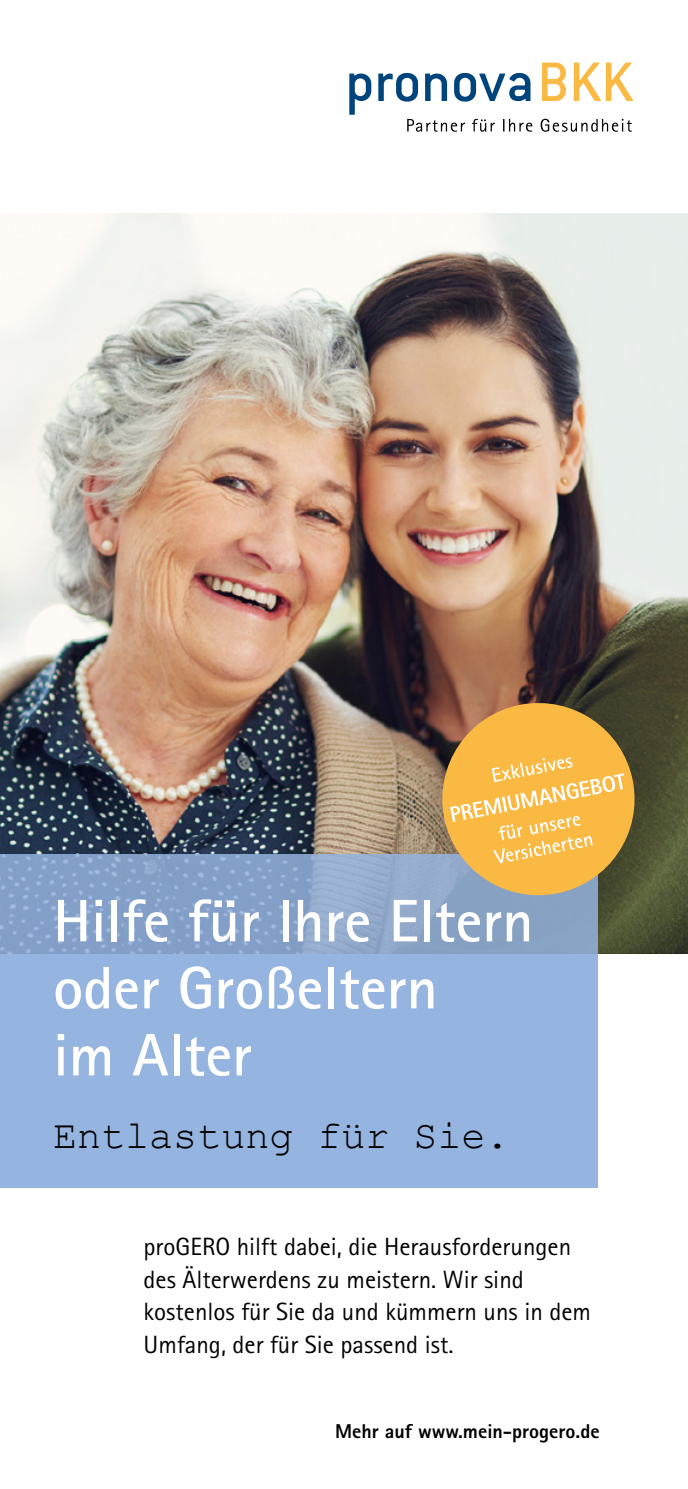
<style>
.page{position:relative;width:688px;height:1489px;background:#fff}
.page>*{position:absolute;margin:0;border:0;box-sizing:border-box;transform-origin:0 0}
.t1{font:700 60px "Rotis Sans Serif Std";color:#fff}
.t2{font:40px "Courier New";color:#000}
.t3{font:25px/32.5px "Rotis Sans Serif Std";color:#000}
.t4{font:800 20px "Rotis Sans Serif Std";color:#000}
</style>
<div class="page">
<img style="left:0;top:213px;width:687px;height:740px">
<svg style="left:349px;top:63px;width:283px;height:69px"></svg>
<div style="left:0;top:953px;width:597px;height:234px;background:#95b4df"></div>
<svg style="left:0;top:854px;width:597px;height:99px;background:#89a3c9"></svg>
<svg style="left:434px;top:694px;width:208px;height:209px;background:#a88851"></svg>
<svg style="left:450px;top:757px;width:174px;height:106px;background:#f8c05b"></svg>
<p class="t1" style="left:53px;top:883px;width:481px">Hilfe für Ihre Eltern</p>
<p class="t1" style="left:53px;top:950px;width:386px">oder Großeltern</p>
<p class="t1" style="left:53px;top:1017px;width:200px">im Alter</p>
<p class="t2" style="left:53px;top:1111px;width:458px">Entlastung für Sie.</p>
<p class="t3" style="left:144px;top:1229px;width:449px">proGERO hilft dabei, die Herausforderungen des Älterwerdens zu meistern. Wir sind kostenlos für Sie da und kümmern uns in dem Umfang, der für Sie passend ist.</p>
<p class="t4" style="left:335px;top:1417px;width:266px">Mehr auf www.mein-progero.de</p>
</div>
